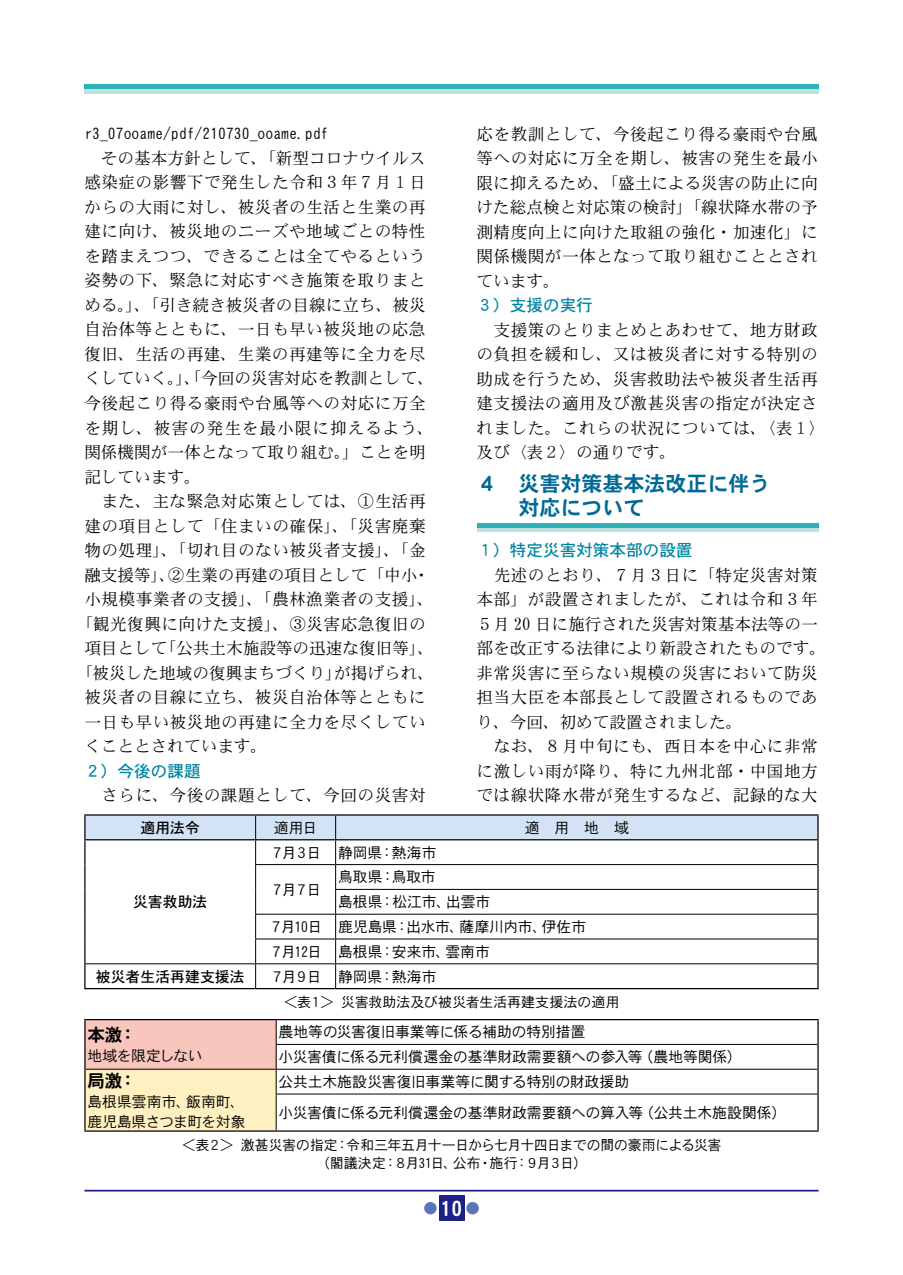
<style>
.page{position:relative;width:903px;height:1275px;background:#fff}
.page>*{position:absolute;margin:0;border:0;box-sizing:border-box;transform-origin:0 0}
.t1{font:21px/24.5px "DFHS Gothic W7 WIN RKSJ H";color:#006a94}
.t2{font:21px "DFHS Gothic W7 WIN RKSJ H";color:#fff}
.t3{font:17.5px "DFHS Gothic W7 WIN RKSJ H";color:#000}
.t4{font:16.62px/24.5px "DFHS Mincho W3 WIN RKSJ H";letter-spacing:.03em;color:#000}
.t5{font:16.62px "DFHS Mincho W3 WIN RKSJ H";color:#000}
.t6{font:16.62px "DFHS Gothic W5 WIN RKSJ H";color:#0086a4}
.t7{font:16.62px "DFHS Mincho W3 WIN RKSJ H";letter-spacing:.06em;color:#000}
.t8{font:15.75px "DFHS Gothic W3 WIN RKSJ H";color:#000}
.t9{font:14.88px/24.8px "DFHS Gothic W3 WIN RKSJ H";letter-spacing:-.015em;color:#000}
.t10{font:14.88px "DFHS Gothic W5 WIN RKSJ H";color:#000}
.t11{font:14.88px "DFHS Gothic W3 WIN RKSJ H";letter-spacing:-.04em;color:#000}
.t12{font:14px/17.5px "DFHS Gothic W3 WIN RKSJ H";letter-spacing:-.025em;color:#000;text-align:center}
.t13{font:14px "DFHS Gothic W3 WIN RKSJ H";color:#000}
.s1{font-family:"DFHS Gothic W7 WING RKSJ H"}
</style>
<div class="page">
<hr style="left:84px;top:1190px;width:735px;height:1px;background:#1d2088">
<div style="left:439px;top:1196px;width:25px;height:25px;background:#1d2088"></div>
<div style="left:466px;top:1202px;width:13px;height:12px;background:#5976ba;border-radius:50%"></div>
<div style="left:424px;top:1202px;width:13px;height:12px;background:#5976ba;border-radius:50%"></div>
<div style="left:84px;top:89px;width:734px;height:5px;background:#bce1df"></div>
<div style="left:84px;top:84px;width:734px;height:5px;background:#2fb2b9"></div>
<div style="left:477px;top:527px;width:342px;height:5px;background:#bce1df"></div>
<hr style="left:477px;top:523px;width:342px;height:4px;background:#2fb2b9">
<div style="left:85px;top:1020px;width:191px;height:49px;background:#f8c6bd"></div>
<div style="left:85px;top:1069px;width:191px;height:62px;background:#fff0c1"></div>
<hr style="left:276px;top:1044px;width:541px;height:1px;background:#000">
<hr style="left:86px;top:1069px;width:190px;height:1px;background:#000">
<hr style="left:276px;top:1069px;width:541px;height:1px;background:#000">
<svg style="left:276px;top:1020px;width:1px;height:74px"></svg>
<hr style="left:276px;top:1094px;width:541px;height:1px;background:#000">
<hr style="left:276px;top:1094px;width:1px;height:36px;background:#000">
<hr style="left:84px;top:1019px;width:192px;height:1px;background:#000">
<hr style="left:84px;top:1020px;width:2px;height:24px;background:#000">
<hr style="left:84px;top:1044px;width:2px;height:25px;background:#000">
<hr style="left:276px;top:1019px;width:543px;height:1px;background:#000">
<hr style="left:817px;top:1020px;width:2px;height:24px;background:#000">
<hr style="left:817px;top:1044px;width:2px;height:25px;background:#000">
<hr style="left:84px;top:1069px;width:2px;height:25px;background:#000">
<hr style="left:84px;top:1094px;width:2px;height:36px;background:#000">
<hr style="left:84px;top:1130px;width:192px;height:2px;background:#000">
<hr style="left:817px;top:1069px;width:2px;height:25px;background:#000">
<hr style="left:817px;top:1094px;width:2px;height:36px;background:#000">
<hr style="left:276px;top:1130px;width:543px;height:2px;background:#000">
<hr style="left:84px;top:814px;width:172px;height:2px;background:#000">
<hr style="left:84px;top:816px;width:2px;height:23px;background:#000">
<hr style="left:256px;top:814px;width:80px;height:2px;background:#000">
<hr style="left:336px;top:814px;width:482px;height:2px;background:#000">
<hr style="left:84px;top:839px;width:172px;height:1px;background:#000">
<hr style="left:84px;top:840px;width:2px;height:25px;background:#000">
<hr style="left:84px;top:865px;width:2px;height:24px;background:#000">
<hr style="left:84px;top:889px;width:2px;height:25px;background:#000">
<hr style="left:84px;top:914px;width:2px;height:25px;background:#000">
<hr style="left:84px;top:939px;width:2px;height:25px;background:#000">
<hr style="left:84px;top:964px;width:2px;height:24px;background:#000">
<hr style="left:84px;top:988px;width:172px;height:1px;background:#000">
<hr style="left:256px;top:988px;width:80px;height:1px;background:#000">
<hr style="left:336px;top:988px;width:482px;height:1px;background:#000">
<svg style="left:85px;top:815px;width:733px;height:173px"></svg>
<p class="t8" style="left:84px;top:126px;width:246px">r3_07ooame/pdf/210730_ooame.pdf</p>
<p class="t5" style="left:84px;top:150px;width:343px">　その基本方針として、「新型コロナウイルス</p>
<p class="t4" style="left:84px;top:171px;width:343px">感染症の影響下で発生した令和３年７月１日</p>
<p class="t4" style="left:84px;top:195px;width:343px">からの大雨に対し、被災者の生活と生業の再</p>
<p class="t4" style="left:84px;top:220px;width:343px">建に向け、被災地のニーズや地域ごとの特性</p>
<p class="t4" style="left:84px;top:244px;width:343px">を踏まえつつ、できることは全てやるという</p>
<p class="t4" style="left:84px;top:269px;width:343px">姿勢の下、緊急に対応すべき施策を取りまと</p>
<p class="t5" style="left:84px;top:297px;width:343px">める。」、「引き続き被災者の目線に立ち、被災</p>
<p class="t4" style="left:84px;top:318px;width:343px">自治体等とともに、一日も早い被災地の応急</p>
<p class="t4" style="left:84px;top:342px;width:343px">復旧、生活の再建、生業の再建等に全力を尽</p>
<p class="t5" style="left:84px;top:370px;width:351px">くしていく。」、「今回の災害対応を教訓として、</p>
<p class="t4" style="left:84px;top:391px;width:343px">今後起こり得る豪雨や台風等への対応に万全</p>
<p class="t7" style="left:84px;top:419px;width:351px">を期し、被害の発生を最小限に抑えるよう、</p>
<p class="t5" style="left:84px;top:444px;width:343px">関係機関が一体となって取り組む。」ことを明</p>
<p class="t4" style="left:84px;top:465px;width:118px">記しています。</p>
<p class="t4" style="left:84px;top:489px;width:343px">　また、主な緊急対応策としては、①生活再</p>
<p class="t4" style="left:84px;top:514px;width:343px">建の項目として「住まいの確保」、「災害廃棄</p>
<p class="t4" style="left:84px;top:538px;width:343px">物の処理」、「切れ目のない被災者支援」、「金</p>
<p class="t5" style="left:84px;top:566px;width:347px">融支援等」、②生業の再建の項目として「中小・</p>
<p class="t4" style="left:84px;top:587px;width:351px">小規模事業者の支援」、「農林漁業者の支援」、</p>
<p class="t4" style="left:76px;top:612px;width:351px">「観光復興に向けた支援」、③災害応急復旧の</p>
<p class="t5" style="left:84px;top:640px;width:351px">項目として「公共土木施設等の迅速な復旧等」、</p>
<p class="t5" style="left:76px;top:664px;width:359px">「被災した地域の復興まちづくり」が掲げられ、</p>
<p class="t4" style="left:84px;top:685px;width:343px">被災者の目線に立ち、被災自治体等とともに</p>
<p class="t4" style="left:84px;top:710px;width:343px">一日も早い被災地の再建に全力を尽くしてい</p>
<p class="t5" style="left:84px;top:738px;width:184px">くこととされています。</p>
<p class="t6" style="left:84px;top:762px;width:118px">２）今後の課題</p>
<p class="t4" style="left:84px;top:783px;width:343px">　さらに、今後の課題として、今回の災害対</p>
<p class="t4" style="left:476px;top:122px;width:343px;text-align:justify">応を教訓として、今後起こり得る豪雨や台風等への対応に万全を期し、被害の発生を最小限に抑えるため、「盛土による災害の防止に向けた総点検と対応策の検討」「線状降水帯の予測精度向上に向けた取組の強化・加速化」に関係機関が一体となって取り組むこととされています。</p>
<p class="t6" style="left:476px;top:297px;width:118px">３）支援の実行</p>
<p class="t4" style="left:476px;top:318px;width:351px">　支援策のとりまとめとあわせて、地方財政の負担を緩和し、又は被災者に対する特別の助成を行うため、災害救助法や被災者生活再建支援法の適用及び激甚災害の指定が決定されました。これらの状況については、〈表１〉及び〈表２〉の通りです。</p>
<p class="t1" style="left:476px;top:471px;width:295px">４　災害対策基本法改正に伴う　　対応について</p>
<p class="t6" style="left:476px;top:542px;width:218px">１）特定災害対策本部の設置</p>
<p class="t4" style="left:476px;top:563px;width:351px">　先述のとおり、７月３日に「特定災害対策本部」が設置されましたが、これは令和３年<br>５月 20 日に施行された災害対策基本法等の一部を改正する法律により新設されたものです。非常災害に至らない規模の災害において防災担当大臣を本部長として設置されるものであり、今回、初めて設置されました。<br>　なお、８月中旬にも、西日本を中心に非常に激しい雨が降り、特に九州北部・中国地方では線状降水帯が発生するなど、記録的な大</p>
<p class="t10" style="left:140px;top:820px;width:61px">適用法令</p>
<p class="t9" style="left:274px;top:815px;width:45px">適用日</p>
<p class="t9" style="left:525px;top:815px;width:106px">適　用　地　域</p>
<p class="t10" style="left:133px;top:894px;width:76px">災害救助法</p>
<p class="t9" style="left:270px;top:840px;width:168px">７月３日 静岡県：熱海市</p>
<p class="t9" style="left:270px;top:877px;width:53px">７月７日</p>
<p class="t9" style="left:338px;top:865px;width:99px">鳥取県：鳥取市</p>
<p class="t9" style="left:338px;top:890px;width:154px">島根県：松江市、出雲市</p>
<p class="t9" style="left:269px;top:915px;width:319px">７月10日 鹿児島県：出水市、薩摩川内市、伊佐市</p>
<p class="t9" style="left:269px;top:939px;width:222px">７月12日 島根県：安来市、雲南市</p>
<p class="t10" style="left:96px;top:969px;width:150px">被災者生活再建支援法</p>
<p class="t9" style="left:270px;top:964px;width:168px">７月９日 静岡県：熱海市</p>
<p class="t3" style="left:87px;top:1026px;width:51px">本激：</p>
<p class="t11" style="left:87px;top:1048px;width:117px">地域を限定しない</p>
<p class="t3" style="left:87px;top:1072px;width:51px">局激：</p>
<p class="t9" style="left:87px;top:1093px;width:160px;line-height:19.2px">島根県雲南市、飯南町、鹿児島県さつま町を対象</p>
<p class="t13" style="left:284px;top:995px;width:337px">＜表１＞ 災害救助法及び被災者生活再建支援法の適用</p>
<p class="t9" style="left:279px;top:1020px;width:465px">農地等の災害復旧事業等に係る補助の特別措置<br>小災害債に係る元利償還金の基準財政需要額への参入等（農地等関係）</p>
<p class="t9" style="left:279px;top:1066px;width:509px;line-height:31px">公共土木施設災害復旧事業等に関する特別の財政援助<br>小災害債に係る元利償還金の基準財政需要額への算入等（公共土木施設関係）</p>
<p class="t12" style="left:182px;top:1137px;width:541px">＜表２＞ 激甚災害の指定：令和三年五月十一日から七月十四日までの間の豪雨による災害（閣議決定：８月31日、公布・施行：９月３日）</p>
<p class="t2" style="left:435px;top:1198px;width:28px"><span class="s1">1</span>10</p>
</div>
